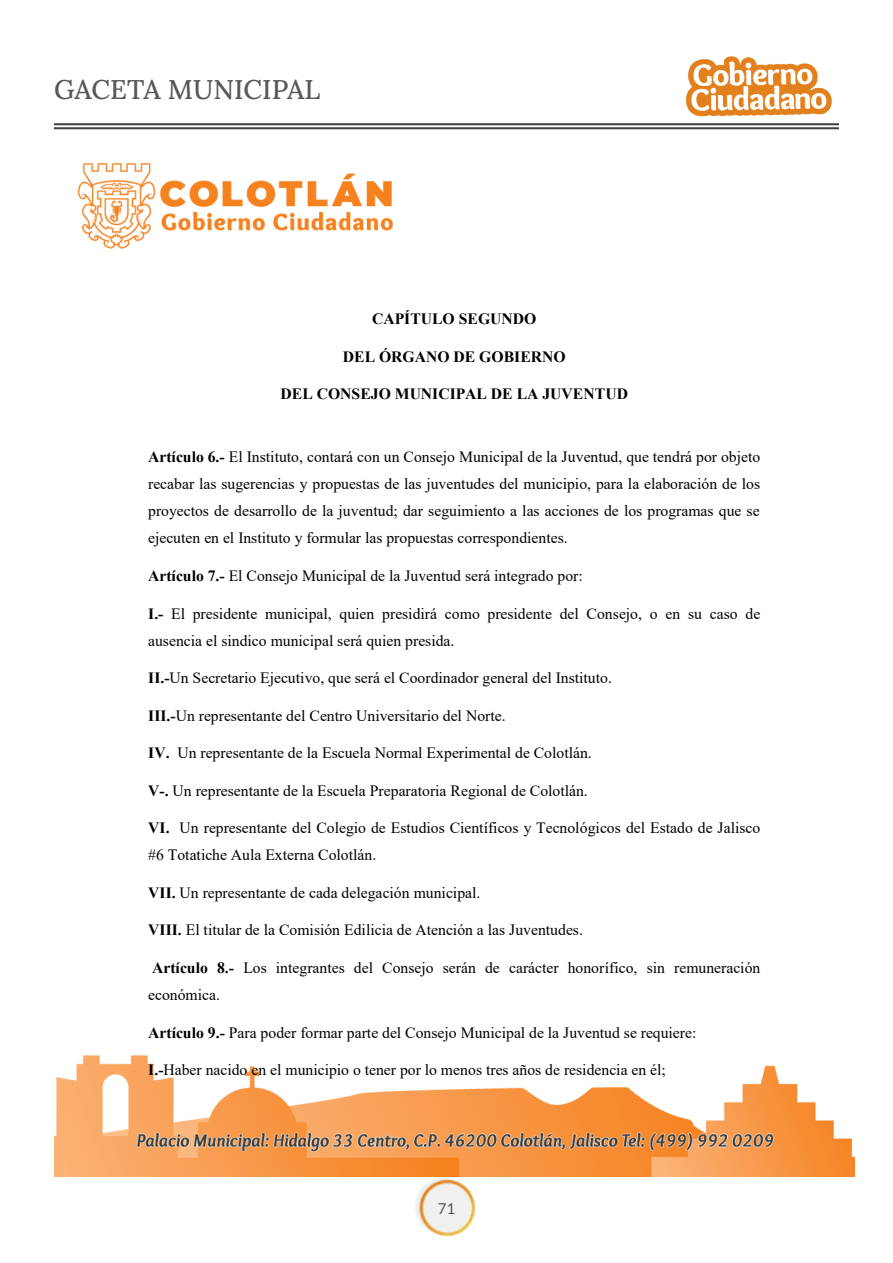
<style>
.page{position:relative;width:893px;height:1263px;background:#fff}
.page>*{position:absolute;margin:0;border:0;box-sizing:border-box;transform-origin:0 0}
.t1{font:27px "Lora";color:#57585a}
.t2{font:15.75px/27px "Times New Roman";color:#000}
.t3{font:700 15.75px "Times New Roman";color:#000}
.t4{font:15px "Lato";color:#231f20}
.s1{font-weight:700}
</style>
<div class="page">
<hr style="left:54px;top:123px;width:785px;height:2px;background:#3e3e3f">
<hr style="left:54px;top:127px;width:785px;height:2px;background:#3e3e3f">
<img style="left:681px;top:56px;width:158px;height:70px">
<img style="left:409px;top:1176px;width:75px;height:61px">
<img style="left:55px;top:162px;width:799px;height:1014px">
<h1 class="t1" style="left:54px;top:69px;width:268px">GACETA MUNICIPAL</h1>
<p class="t3" style="left:372px;top:307px;width:166px">CAPÍTULO SEGUNDO</p>
<p class="t3" style="left:343px;top:345px;width:224px">DEL ÓRGANO DE GOBIERNO</p>
<p class="t3" style="left:281px;top:383px;width:349px">DEL CONSEJO MUNICIPAL DE LA JUVENTUD</p>
<p class="t2" style="left:148px;top:443px;width:613px;text-align:justify"><span class="s1">Artículo 6.-</span> El Instituto, contará con un Consejo Municipal de la Juventud, que tendrá por objeto recabar las sugerencias y propuestas de las juventudes del municipio, para la elaboración de los proyectos de desarrollo de la juventud; dar seguimiento a las acciones de los programas que se ejecuten en el Instituto y formular las propuestas correspondientes.</p>
<p class="t2" style="left:148px;top:561px;width:436px"><span class="s1">Artículo 7.-</span> El Consejo Municipal de la Juventud será integrado por:</p>
<p class="t2" style="left:148px;top:599px;width:614px"><span class="s1">I.-</span> El presidente municipal, quien presidirá como presidente del Consejo, o en su caso de ausencia el sindico municipal será quien presida.</p>
<p class="t2" style="left:148px;top:664px;width:465px"><span class="s1">II.-</span>Un Secretario Ejecutivo, que será el Coordinador general del Instituto.</p>
<p class="t2" style="left:148px;top:701px;width:359px"><span class="s1">III.-</span>Un representante del Centro Universitario del Norte.</p>
<p class="t2" style="left:148px;top:739px;width:445px"><span class="s1">IV.</span> Un representante de la Escuela Normal Experimental de Colotlán.</p>
<p class="t2" style="left:148px;top:776px;width:441px"><span class="s1">V-.</span> Un representante de la Escuela Preparatoria Regional de Colotlán.</p>
<p class="t2" style="left:148px;top:814px;width:614px"><span class="s1">VI.</span> Un representante del Colegio de Estudios Científicos y Tecnológicos del Estado de Jalisco #6 Totatiche Aula Externa Colotlán.</p>
<p class="t2" style="left:148px;top:878px;width:334px"><span class="s1">VII.</span> Un representante de cada delegación municipal.</p>
<p class="t2" style="left:148px;top:916px;width:436px"><span class="s1">VIII.</span> El titular de la Comisión Edilicia de Atención a las Juventudes.</p>
<p class="t2" style="left:148px;top:954px;width:614px"><span class="s1">Artículo 8.-</span> Los integrantes del Consejo serán de carácter honorífico, sin remuneración económica.</p>
<p class="t2" style="left:148px;top:1018px;width:550px"><span class="s1">Artículo 9.-</span> Para poder formar parte del Consejo Municipal de la Juventud se requiere:</p>
<p class="t2" style="left:148px;top:1056px;width:519px"><span class="s1">I.-</span>Haber nacido en el municipio o tener por lo menos tres años de residencia en él;</p>
<p class="t4" style="left:438px;top:1201px;width:19px">71</p>
</div>
